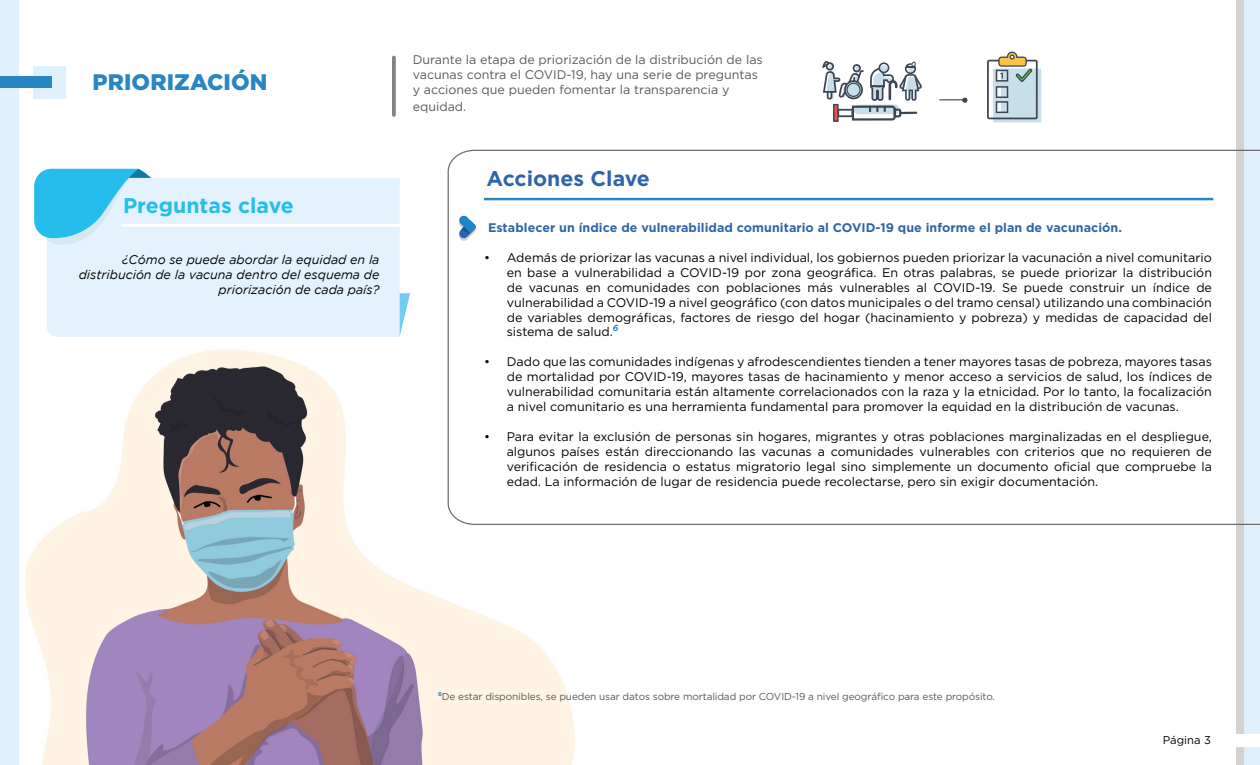
<style>
.page{position:relative;width:1260px;height:765px;background:#fff}
.page>*{position:absolute;margin:0;border:0;box-sizing:border-box;transform-origin:0 0}
.t1{font:900 22.5px "Gotham Pro";letter-spacing:.005em;color:#2986c4}
.t2{font:700 21.25px "Gotham Pro";color:#26bded}
.t3{font:700 21.25px "Gotham Pro";color:#3064a9}
.t4{font:12.5px/15px "Gotham Pro";color:#000;text-align:justify}
.P{font:12.5px/15px "Gotham Pro";color:#58595b}
.t5{font:italic 12.5px/15px "Gotham";color:#000;text-align:right}
.t6{font:700 12.5px "Gotham Pro";letter-spacing:.005em;color:#3064a9}
.t7{font:11.25px "Gotham Pro";color:#000}
.t8{font:10px "Gotham Pro";letter-spacing:-.01em;color:#58595b}
</style>
<div class="page">
<div style="left:1237px;top:0;width:23px;height:765px;background:#dfeffb"></div>
<div style="left:0;top:0;width:19px;height:765px;background:#dfeffb"></div>
<div style="left:1237px;top:0;width:7px;height:765px;background:#d1d3d4"></div>
<div style="left:1161px;top:735px;width:99px;height:12px;background:#fff"></div>
<img style="left:25px;top:349px;width:550px;height:416px">
<svg style="left:400px;top:293px;width:10px;height:42px"></svg>
<div style="left:47px;top:178px;width:353px;height:159px;background:#e3f2fc"></div>
<svg style="left:34px;top:169px;width:128px;height:76px;background:#7ed5f2"></svg>
<div style="left:33px;top:66px;width:32px;height:33px;background:#dfeffb"></div>
<div style="left:0;top:76px;width:52px;height:12px;background:#2986c4"></div>
<svg style="left:392px;top:58px;width:4px;height:57px"></svg>
<svg style="left:447px;top:149px;width:813px;height:377px"></svg>
<hr style="left:121px;top:224px;width:280px;height:3px;background:#fff">
<hr style="left:484px;top:198px;width:729px;height:2px;background:#2986c4">
<svg style="left:459px;top:215px;width:17px;height:25px"></svg>
<svg style="left:822px;top:61px;width:100px;height:61px"></svg>
<div style="left:993px;top:68px;width:48px;height:54px;background:linear-gradient(to right,#c7deeb,#c7deeb)"></div>
<svg style="left:987px;top:52px;width:51px;height:67px"></svg>
<svg style="left:939px;top:98px;width:29px;height:5px"></svg>
<h1 class="t1" style="left:93px;top:69px;width:176px">PRIORIZACIÓN</h1>
<h2 class="t2" style="left:123px;top:193px;width:172px">Preguntas clave</h2>
<p class="t5" style="left:79px;top:252px;width:302px">¿Cómo se puede abordar la equidad en la distribución de la vacuna dentro del esquema de priorización de cada país?</p>
<h2 class="P" style="left:413px;top:52px;width:352px">Durante la etapa de priorización de la distribución de las vacunas contra el COVID-19, hay una serie de preguntas y acciones que pueden fomentar la transparencia y</h2>
<h2 class="P" style="left:413px;top:99px;width:55px">equidad.</h2>
<h2 class="t3" style="left:487px;top:167px;width:165px">Acciones Clave</h2>
<p class="t6" style="left:488px;top:220px;width:636px">Establecer un índice de vulnerabilidad comunitario al COVID-19 que informe el plan de vacunación.</p>
<p class="t4" style="left:507px;top:250px;width:707px;text-indent:-22px">• Además de priorizar las vacunas a nivel individual, los gobiernos pueden priorizar la vacunación a nivel comunitario en base a vulnerabilidad a COVID-19 por zona geográfica. En otras palabras, se puede priorizar la distribución de vacunas en comunidades con poblaciones más vulnerables al COVID-19. Se puede construir un índice de vulnerabilidad a COVID-19 a nivel geográfico (con datos municipales o del tramo censal) utilizando una combinación de variables demográficas, factores de riesgo del hogar (hacinamiento y pobreza) y medidas de capacidad del</p>
<p class="t4" style="left:507px;top:324px;width:113px">sistema de salud.<sup>6</sup></p>
<p class="t4" style="left:507px;top:354px;width:707px;text-indent:-22px">• Dado que las comunidades indígenas y afrodescendientes tienden a tener mayores tasas de pobreza, mayores tasas de mortalidad por COVID-19, mayores tasas de hacinamiento y menor acceso a servicios de salud, los índices de vulnerabilidad comunitaria están altamente correlacionados con la raza y la etnicidad. Por lo tanto, la focalización a nivel comunitario es una herramienta fundamental para promover la equidad en la distribución de vacunas.</p>
<p class="t4" style="left:507px;top:429px;width:707px;text-indent:-22px">• Para evitar la exclusión de personas sin hogares, migrantes y otras poblaciones marginalizadas en el despliegue, algunos países están direccionando las vacunas a comunidades vulnerables con criterios que no requieren de verificación de residencia o estatus migratorio legal sino simplemente un documento oficial que compruebe la edad. La información de lugar de residencia puede recolectarse, pero sin exigir documentación.</p>
<p class="t8" style="left:438px;top:690px;width:559px"><sup>6</sup>De estar disponibles, se pueden usar datos sobre mortalidad por COVID-19 a nivel geográfico para este propósito.</p>
<p class="t7" style="left:1163px;top:734px;width:50px">Página 3</p>
</div>
